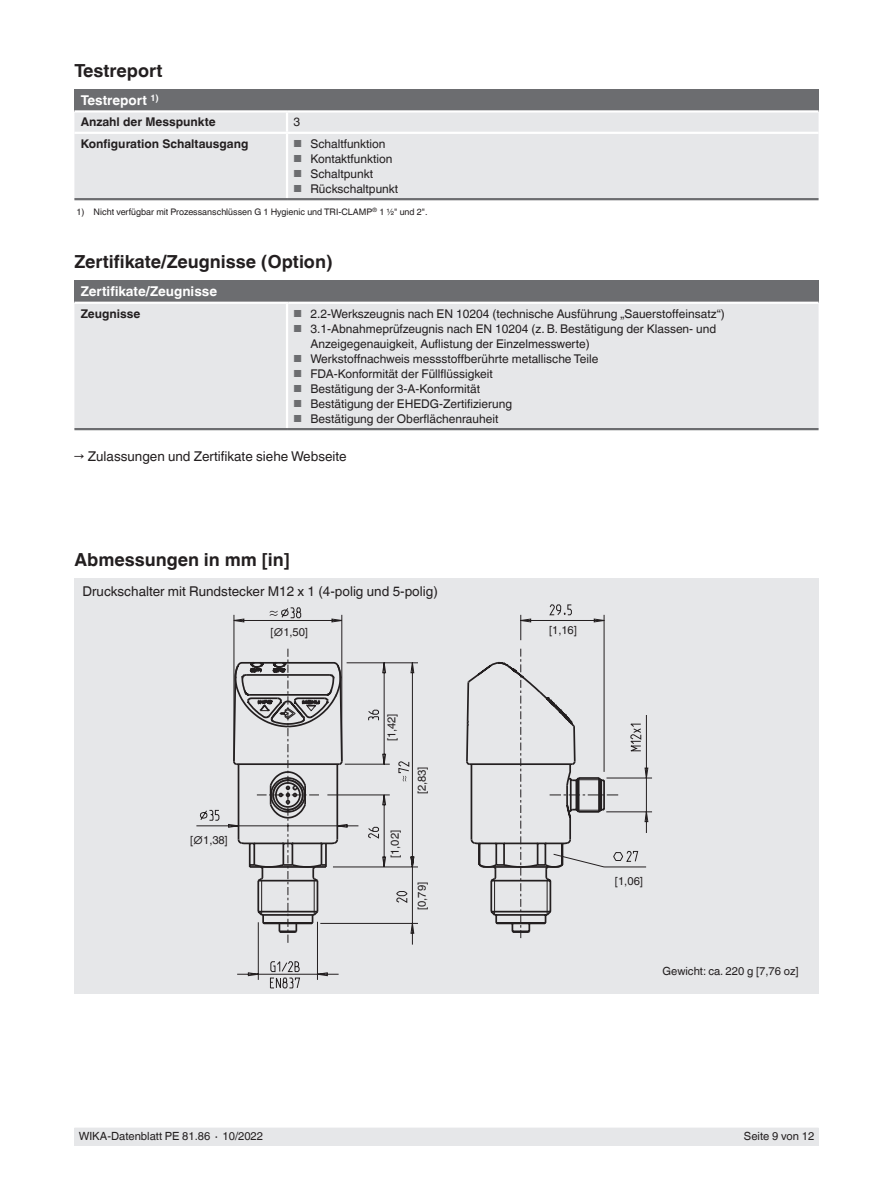
<style>
.page{position:relative;width:893px;height:1188px;background:#fff}
.page>*{position:absolute;margin:0;border:0;box-sizing:border-box;transform-origin:0 0}
.t1{font:700 18px "Helvetica World";color:#231f20}
.t2{font:13.5px "Helvetica World";color:#231f20}
.t3{font:700 13.5px "Helvetica World";color:#fff}
.t4{font:12px/15px "Helvetica World";color:#231f20}
.t5{font:700 12px "Helvetica World";color:#231f20}
.t6{font:11.25px "Helvetica World";color:#231f20}
.t7{font:9px "Helvetica World";color:#231f20}
.s1{font-size:10.2px;color:#6c6d70}
</style>
<div class="page">
<div style="left:74px;top:1128px;width:745px;height:17px;background:#e6e7e9"></div>
<div style="left:74px;top:89px;width:745px;height:22px;background:#6c6d70"></div>
<div style="left:74px;top:113px;width:745px;height:85px;background:#e6e7e9"></div>
<svg style="left:286px;top:113px;width:2px;height:19px"></svg>
<hr style="left:74px;top:132px;width:213px;height:2px;background:#fff">
<hr style="left:287px;top:132px;width:532px;height:2px;background:#fff">
<hr style="left:286px;top:134px;width:2px;height:64px;background:#fff">
<hr style="left:74px;top:198px;width:213px;height:2px;background:#6c6d70">
<hr style="left:287px;top:198px;width:532px;height:2px;background:#6c6d70">
<hr style="left:74px;top:110px;width:213px;height:3px;background:#fff">
<hr style="left:287px;top:110px;width:532px;height:3px;background:#fff">
<div style="left:74px;top:280px;width:745px;height:23px;background:#6c6d70"></div>
<div style="left:74px;top:304px;width:745px;height:124px;background:#e6e7e9"></div>
<hr style="left:74px;top:302px;width:214px;height:2px;background:#fff">
<hr style="left:288px;top:302px;width:531px;height:2px;background:#fff">
<hr style="left:286px;top:304px;width:2px;height:124px;background:#fff">
<hr style="left:74px;top:428px;width:213px;height:2px;background:#6c6d70">
<hr style="left:287px;top:428px;width:532px;height:2px;background:#6c6d70">
<div style="left:74px;top:578px;width:745px;height:416px;background:#e6e7e9"></div>
<svg style="left:196px;top:604px;width:456px;height:385px"></svg>
<svg style="left:270px;top:611px;width:8px;height:5px"></svg>
<svg style="left:232px;top:657px;width:374px;height:277px"></svg>
<h1 class="t1" style="left:74px;top:60px;width:90px">Testreport</h1>
<p class="t3" style="left:81px;top:93px;width:80px">Testreport <sup>1)</sup></p>
<p class="t5" style="left:81px;top:115px;width:136px">Anzahl der Messpunkte</p>
<p class="t4" style="left:293px;top:115px;width:8px">3</p>
<p class="t5" style="left:81px;top:137px;width:169px">Konfiguration Schaltausgang</p>
<p class="t4" style="left:293px;top:136px;width:94px"><span class="s1">■</span> Schaltfunktion</p>
<p class="t4" style="left:293px;top:151px;width:101px"><span class="s1">■</span> Kontaktfunktion</p>
<p class="t4" style="left:293px;top:166px;width:81px"><span class="s1">■</span> Schaltpunkt</p>
<p class="t4" style="left:293px;top:181px;width:106px"><span class="s1">■</span> Rückschaltpunkt</p>
<p class="t7" style="left:77px;top:207px;width:353px">1) Nicht verfügbar mit Prozessanschlüssen G 1 Hygienic und TRI-CLAMP<sup>®</sup> 1 ½" und 2".</p>
<h1 class="t1" style="left:74px;top:251px;width:260px">Zertifikate/Zeugnisse (Option)</h1>
<p class="t3" style="left:81px;top:284px;width:138px">Zertifikate/Zeugnisse</p>
<p class="t5" style="left:81px;top:307px;width:61px">Zeugnisse</p>
<p class="t4" style="left:293px;top:306px;width:433px"><span class="s1">■</span> 2.2-Werkszeugnis nach EN 10204 (technische Ausführung „Sauerstoffeinsatz“)</p>
<p class="t4" style="left:310px;top:321px;width:407px;text-indent:-17px"><span class="s1">■</span> 3.1-Abnahmeprüfzeugnis nach EN 10204 (z. B. Bestätigung der Klassen- und<br>Anzeigegenauigkeit, Auflistung der Einzelmesswerte)</p>
<p class="t4" style="left:293px;top:351px;width:306px"><span class="s1">■</span> Werkstoffnachweis messstoffberührte metallische Teile</p>
<p class="t4" style="left:293px;top:366px;width:201px"><span class="s1">■</span> FDA-Konformität der Füllflüssigkeit</p>
<p class="t4" style="left:293px;top:381px;width:188px"><span class="s1">■</span> Bestätigung der 3-A-Konformität</p>
<p class="t4" style="left:293px;top:396px;width:220px"><span class="s1">■</span> Bestätigung der EHEDG-Zertifizierung</p>
<p class="t4" style="left:293px;top:411px;width:206px"><span class="s1">■</span> Bestätigung der Oberflächenrauheit</p>
<p class="t2" style="left:74px;top:448px;width:274px">→ Zulassungen und Zertifikate siehe Webseite</p>
<h1 class="t1" style="left:74px;top:549px;width:217px">Abmessungen in mm [in]</h1>
<p class="t2" style="left:82px;top:583px;width:357px">Druckschalter mit Rundstecker M12 x 1 (4-polig und 5-polig)</p>
<p class="t6" style="left:271px;top:626px;width:39px">[∅1,50]</p>
<p class="t6" style="left:190px;top:834px;width:39px">[∅1,38]</p>
<p class="t6" style="left:385px;top:741px;width:29px;rotate:-90deg">[1,42]</p>
<p class="t6" style="left:388px;top:858px;width:30px;rotate:-90deg">[1,02]</p>
<p class="t6" style="left:415px;top:794px;width:29px;rotate:-90deg">[2,83]</p>
<p class="t6" style="left:415px;top:910px;width:30px;rotate:-90deg">[0,79]</p>
<p class="t6" style="left:549px;top:624px;width:29px">[1,16]</p>
<p class="t6" style="left:615px;top:875px;width:30px">[1,06]</p>
<p class="t6" style="left:663px;top:965px;width:138px">Gewicht: ca. 220 g [7,76 oz]</p>
<p class="t6" style="left:79px;top:1130px;width:186px">WIKA-Datenblatt PE 81.86 ∙ 10/2022</p>
<p class="t6" style="left:744px;top:1130px;width:72px">Seite 9 von 12</p>
</div>
